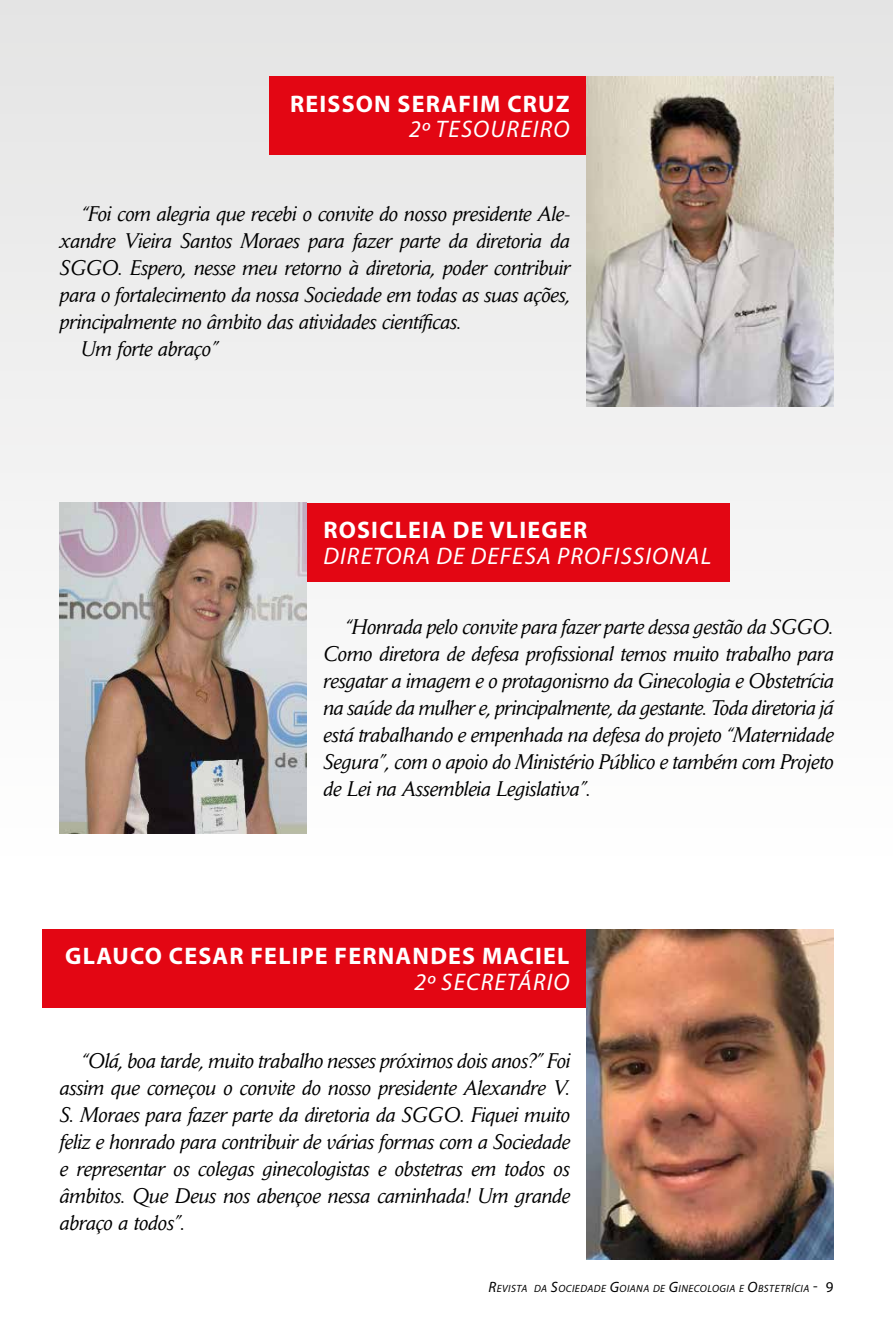
<style>
.page{position:relative;width:893px;height:1319px;background:#fff}
.page>*{position:absolute;margin:0;border:0;box-sizing:border-box;transform-origin:0 0}
.t1{font:700 24px "Myriad Pro";letter-spacing:.05em;color:#fff}
.t2{font:italic 24px "Myriad Pro";letter-spacing:.05em;color:#fff}
.t3{font:italic 21px/27px "Daily News";color:#000;text-align:justify}
.t4{font:italic 10.5px "Myriad Pro";letter-spacing:.045em;color:#000}
.s1{font-size:15px}
.s2{font-style:normal;font-size:15px}
</style>
<div class="page">
<div style="left:0;top:0;width:893px;height:880px;background:linear-gradient(to bottom,#e4e3e3,#fff)"></div>
<div style="left:270px;top:77px;width:339px;height:78px;background:#e30613"></div>
<div style="left:270px;top:503px;width:460px;height:78px;background:#e30613"></div>
<div style="left:43px;top:929px;width:566px;height:79px;background:#e30613"></div>
<img style="left:587px;top:77px;width:246px;height:329px">
<img style="left:60px;top:503px;width:246px;height:329px">
<img style="left:587px;top:929px;width:246px;height:330px">
<p class="t1" style="left:290px;top:88px;width:281px">REISSON SERAFIM CRUZ</p>
<p class="t2" style="left:409px;top:114px;width:162px">2º TESOUREIRO</p>
<p class="t3" style="left:81px;top:200px;width:491px">“Foi com alegria que recebi o convite do nosso presidente Ale-</p>
<p class="t3" style="left:60px;top:227px;width:511px">xandre Vieira Santos Moraes para fazer parte da diretoria da</p>
<p class="t3" style="left:60px;top:254px;width:512px">SGGO. Espero, nesse meu retorno à diretoria, poder contribuir</p>
<p class="t3" style="left:60px;top:281px;width:512px">para o fortalecimento da nossa Sociedade em todas as suas ações,</p>
<p class="t3" style="left:60px;top:308px;width:403px">principalmente no âmbito das atividades científicas.</p>
<p class="t3" style="left:81px;top:335px;width:138px">Um forte abraço”</p>
<p class="t1" style="left:323px;top:514px;width:265px">ROSICLEIA DE VLIEGER</p>
<p class="t2" style="left:323px;top:540px;width:389px">DIRETORA DE DEFESA PROFISSIONAL</p>
<p class="t3" style="left:323px;top:613px;width:512px;text-indent:21px">“Honrada pelo convite para fazer parte dessa gestão da SGGO.<br>Como diretora de defesa profissional temos muito trabalho para resgatar a imagem e o protagonismo da Ginecologia e Obstetrícia na saúde da mulher e, principalmente, da gestante. Toda diretoria já está trabalhando e empenhada na defesa do projeto “Maternidade Segura”, com o apoio do Ministério Público e também com Projeto de Lei na Assembleia Legislativa”.</p>
<p class="t1" style="left:65px;top:940px;width:506px">GLAUCO CESAR FELIPE FERNANDES MACIEL</p>
<p class="t2" style="left:414px;top:966px;width:157px">2º SECRETÁRIO</p>
<p class="t3" style="left:60px;top:1047px;width:512px;text-indent:21px">“Olá, boa tarde, muito trabalho nesses próximos dois anos?” Foi assim que começou o convite do nosso presidente Alexandre V.<br>S. Moraes para fazer parte da diretoria da SGGO. Fiquei muito feliz e honrado para contribuir de várias formas com a Sociedade e representar os colegas ginecologistas e obstetras em todos os âmbitos. Que Deus nos abençoe nessa caminhada! Um grande abraço a todos”.</p>
<p class="t4" style="left:488px;top:1281px;width:347px"><span class="s1">R</span>EVISTA DA <span class="s1">S</span>OCIEDADE <span class="s1">G</span>OIANA DE <span class="s1">G</span>INECOLOGIA E <span class="s1">O</span>BSTETRÍCIA <span class="s2">- 9</span></p>
</div>
